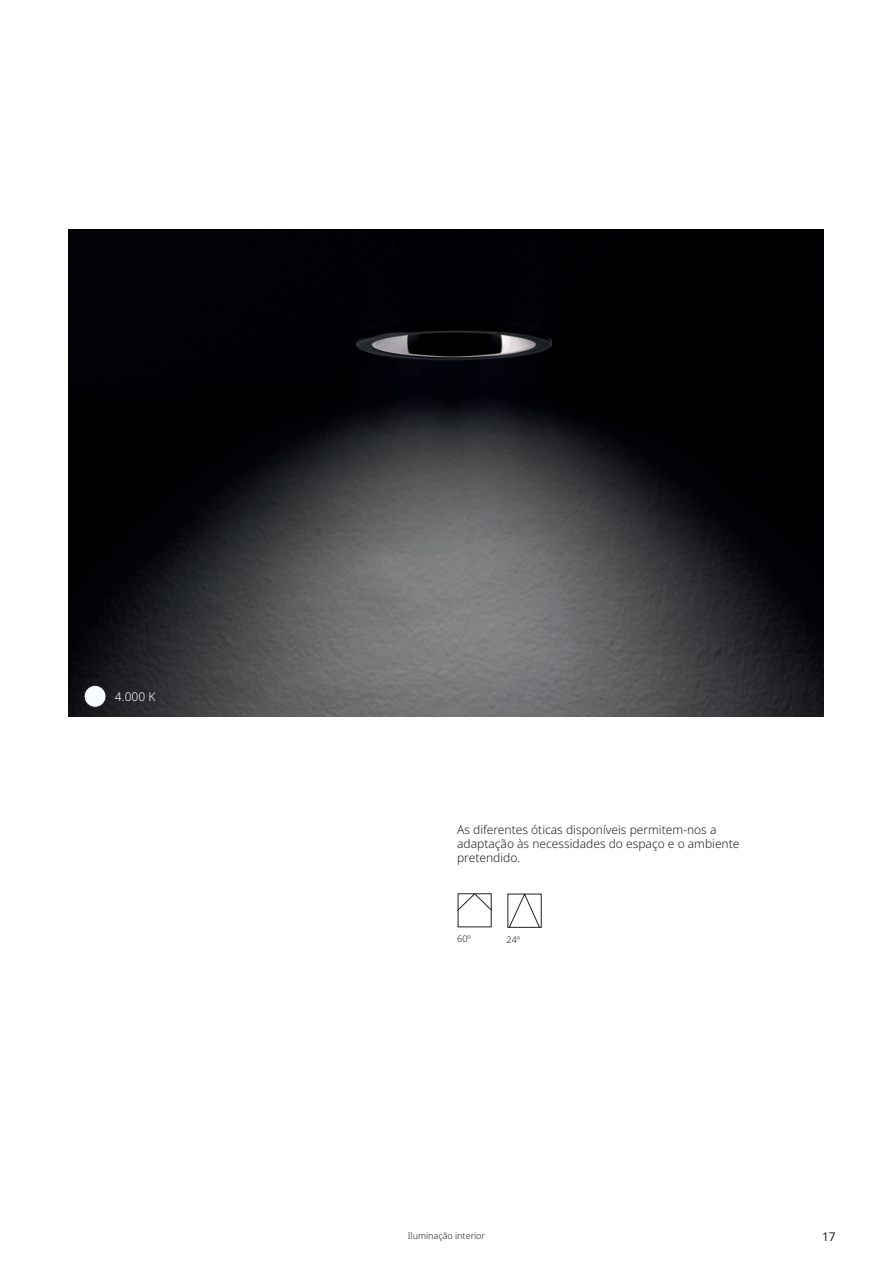
<style>
.page{position:relative;width:893px;height:1263px;background:#fff}
.page>*{position:absolute;margin:0;border:0;box-sizing:border-box;transform-origin:0 0}
.Texto{font:300 12px/14.4px "Noto Sans";color:#231f20}
.Texto-2{font:300 12px "Noto Sans";color:#fff}
.t1{font:12px "Noto Sans";color:#231f20}
.Texto-3{font:300 9.15px "Noto Sans";color:#231f20}
.t2{font:300 9px "Noto Sans";color:#231f20}
</style>
<div class="page">
<svg style="left:457px;top:893px;width:35px;height:18px"></svg>
<div style="left:507px;top:894px;width:35px;height:34px;border:1px solid #231f20"></div>
<svg style="left:508px;top:893px;width:32px;height:35px"></svg>
<img style="left:68px;top:230px;width:756px;height:486px">
<div style="left:84px;top:685px;width:22px;height:22px;background:#f9fcff;border-radius:50%"></div>
<div style="left:84px;top:685px;width:22px;height:22px;border:1px solid #231f20;border-radius:50%"></div>
<p class="Texto-2" style="left:115px;top:689px;width:42px">4.000 K</p>
<p class="Texto" style="left:457px;top:822px;width:284px">As diferentes óticas disponíveis permitem-nos a adaptação às necessidades do espaço e o ambiente pretendido.</p>
<p class="Texto-3" style="left:457px;top:934px;width:15px">60º</p>
<p class="Texto-3" style="left:507px;top:934px;width:15px">24º</p>
<p class="t2" style="left:408px;top:1230px;width:79px">Iluminação interior</p>
<p class="t1" style="left:822px;top:1228px;width:15px">17</p>
</div>
